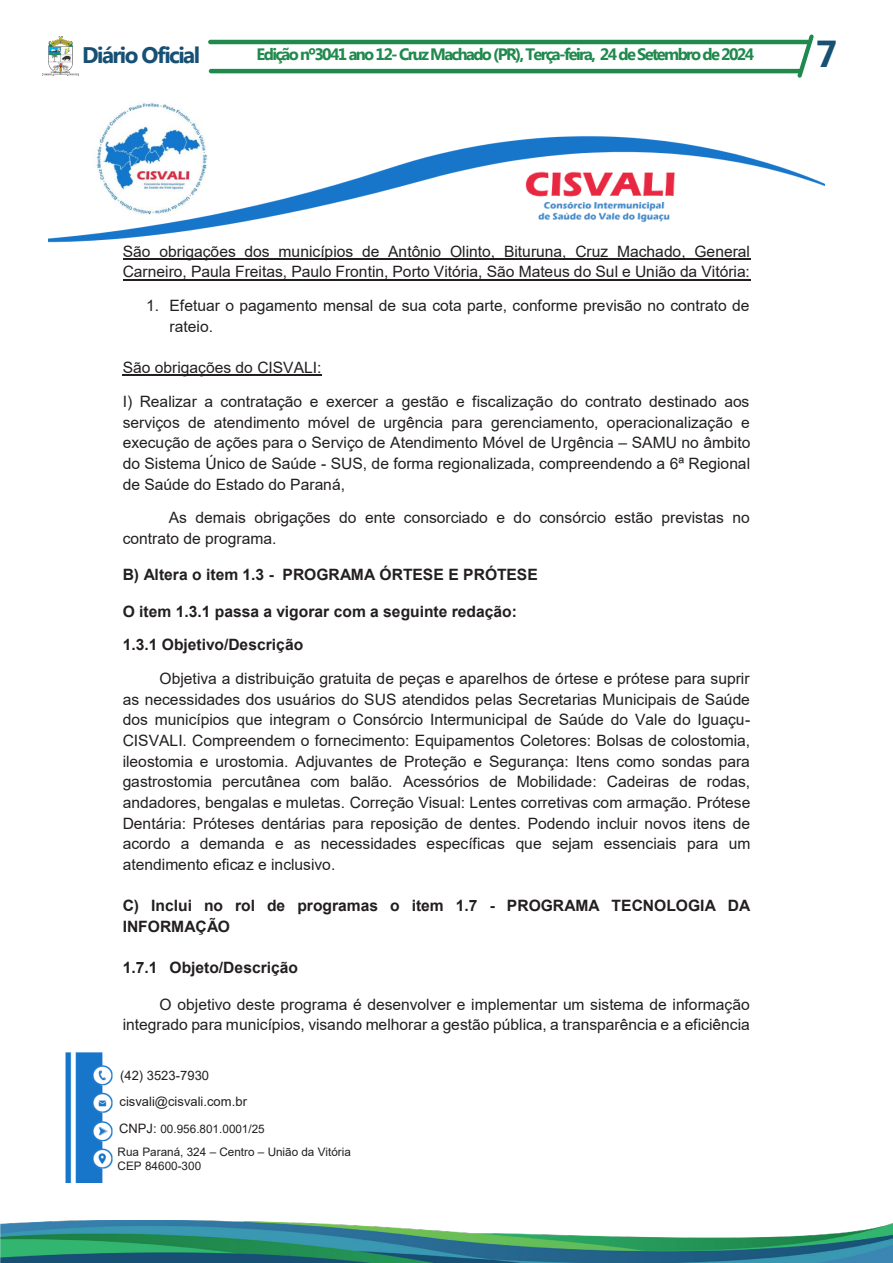
<style>
.page{position:relative;width:893px;height:1263px;background:#fff}
.page>*{position:absolute;margin:0;border:0;box-sizing:border-box;transform-origin:0 0}
.t1{font:700 37.5px "Myanmar Text";color:#175074}
.t2{font:700 22.5px "Myanmar Text";letter-spacing:-.07em;color:#175074}
.t3{font:700 16.5px "Myanmar Text";letter-spacing:-.1em;color:#20894d}
.t4{font:15.6px/20.7px "Arial";color:#231f20}
.t5{font:700 15.6px/20.7px "Arial";color:#231f20}
.t6{font:12.9px/26px "Arial";color:#231f20}
.t7{font:11.7px/13.6px "Arial";letter-spacing:.005em;color:#231f20}
.s1{font-style:inherit}
.s2{font-size:12.9px}
</style>
<div class="page">
<hr style="left:208px;top:40px;width:602px;height:4px;background:#20894d;border-radius:2px">
<hr style="left:209px;top:69px;width:593px;height:4px;background:#20894d;border-radius:2px">
<img style="left:43px;top:37px;width:36px;height:38px">
<svg style="left:797px;top:34px;width:17px;height:44px"></svg>
<img style="left:0;top:1220px;width:893px;height:43px">
<img style="left:49px;top:136px;width:775px;height:107px">
<img style="left:91px;top:103px;width:116px;height:112px">
<img style="left:519px;top:162px;width:172px;height:71px">
<img style="left:66px;top:1053px;width:47px;height:129px">
<hr style="left:123px;top:258px;width:627px;height:1px;background:#231f20">
<hr style="left:123px;top:279px;width:627px;height:1px;background:#231f20">
<hr style="left:123px;top:375px;width:199px;height:1px;background:#231f20">
<p class="t2" style="left:82px;top:42px;width:119px">Diário Oficial</p>
<p class="t3" style="left:257px;top:45px;width:499px">Edição nº3041 ano 12- Cruz Machado (PR), Terça-feira, 24 de Setembro de 2024</p>
<p class="t1" style="left:816px;top:32px;width:23px">7</p>
<p class="t4" style="left:123px;top:241px;width:629px">São obrigações dos municípios de Antônio Olinto, Bituruna, Cruz Machado, General<br>Carneiro, Paula Freitas, Paulo Frontin, Porto Vitória, São Mateus do Sul e União da Vitória:</p>
<p class="t4" style="left:170px;top:295px;width:581px;text-indent:-23px">1. Efetuar o pagamento mensal de sua cota parte, conforme previsão no contrato de rateio.</p>
<p class="t4" style="left:123px;top:351px;width:628px;line-height:33.8px">São obrigações do CISVALI:<br>I) Realizar a contratação e exercer a gestão e fiscalização do contrato destinado aos</p>
<p class="t4" style="left:123px;top:412px;width:629px;text-align:justify">serviços de atendimento móvel de urgência para gerenciamento, operacionalização e execução de ações para o Serviço de Atendimento Móvel de Urgência <span class="s1">–</span> SAMU no âmbito do Sistema Único de Saúde - SUS, de forma regionalizada, compreendendo a 6ª Regional de Saúde do Estado do Paraná,</p>
<p class="t4" style="left:123px;top:507px;width:629px;text-indent:46px">As demais obrigações do ente consorciado e do consórcio estão previstas no contrato de programa.</p>
<p class="t5" style="left:123px;top:565px;width:417px">B) Altera o item 1.3 - PROGRAMA ÓRTESE E PRÓTESE</p>
<p class="t5" style="left:123px;top:601px;width:396px">O item 1.3.1 passa a vigorar com a seguinte redação:</p>
<p class="t5" style="left:123px;top:634px;width:182px">1.3.1 Objetivo/Descrição</p>
<p class="t4" style="left:160px;top:668px;width:591px">Objetiva a distribuição gratuita de peças e aparelhos de órtese e prótese para suprir</p>
<p class="t4" style="left:123px;top:689px;width:629px;text-align:justify">as necessidades dos usuários do SUS atendidos pelas Secretarias Municipais de Saúde dos municípios que integram o Consórcio Intermunicipal de Saúde do Vale do Iguaçu-CISVALI. Compreendem o fornecimento: Equipamentos Coletores: Bolsas de colostomia, ileostomia e urostomia. Adjuvantes de Proteção e Segurança: Itens como sondas para gastrostomia percutânea com balão. Acessórios de Mobilidade: Cadeiras de rodas, andadores, bengalas e muletas. Correção Visual: Lentes corretivas com armação. Prótese Dentária: Próteses dentárias para reposição de dentes. Podendo incluir novos itens de acordo a demanda e as necessidades específicas que sejam essenciais para um atendimento eficaz e inclusivo.</p>
<p class="t5" style="left:123px;top:896px;width:629px">C) Inclui no rol de programas o item 1.7 - PROGRAMA TECNOLOGIA DA<br>INFORMAÇÃO</p>
<p class="t5" style="left:123px;top:957px;width:177px">1.7.1 Objeto/Descrição</p>
<p class="t4" style="left:123px;top:994px;width:629px;text-align:right">O objetivo deste programa é desenvolver e implementar um sistema de informação integrado para municípios, visando melhorar a gestão pública, a transparência e a eficiência</p>
<p class="t6" style="left:120px;top:1062px;width:129px">(42) 3523-7930 cisvali@cisvali.com.br</p>
<p class="t7" style="left:118px;top:1145px;width:235px">Rua Paraná, 324 <span class="s1">–</span> Centro <span class="s1">–</span> União da Vitória<br>CEP 84600-300</p>
<p class="t7" style="left:119px;top:1122px;width:147px"><span class="s2">CNPJ:</span> 00.956.801.0001/25</p>
</div>
